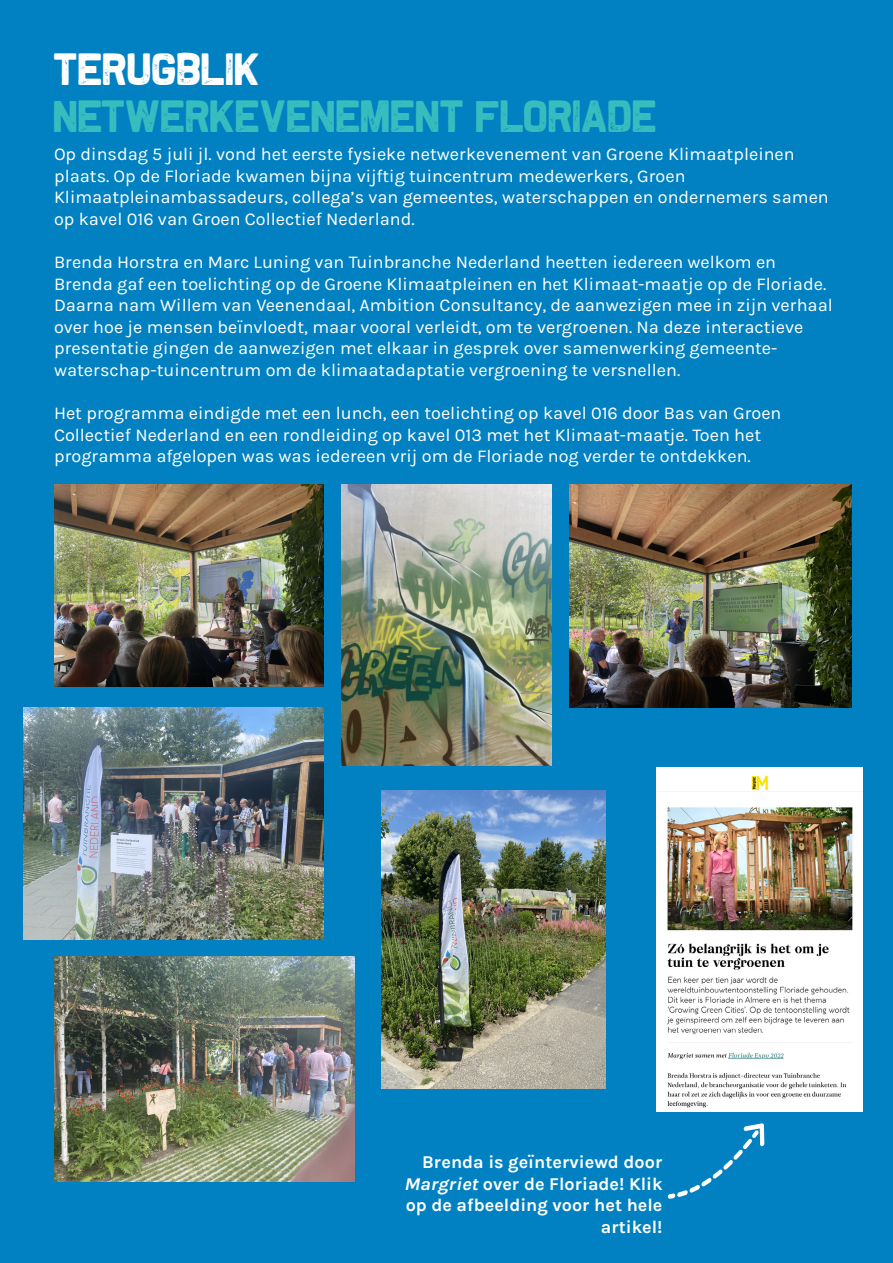
<style>
.page{position:relative;width:893px;height:1263px;background:#0181c1}
.page>*{position:absolute;margin:0;border:0;box-sizing:border-box;transform-origin:0 0}
.t1{font:45px "The Slugand Lion";color:#38bdbf}
.t2{font:45px "The Slugand Lion";color:#fff}
.t3{font:18px/21.6px "Karla";color:#fff}
.t4{font:700 18px/21.6px "Karla";color:#fff;text-align:right}
.s1{font-style:italic}
</style>
<div class="page">
<img style="left:341px;top:484px;width:211px;height:281px">
<img style="left:54px;top:484px;width:270px;height:203px">
<img style="left:569px;top:484px;width:282px;height:223px">
<img style="left:23px;top:707px;width:301px;height:233px">
<img style="left:54px;top:956px;width:301px;height:225px">
<img style="left:382px;top:791px;width:223px;height:297px">
<img style="left:657px;top:768px;width:205px;height:343px">
<svg style="left:668px;top:1123px;width:96px;height:76px"></svg>
<h1 class="t2" style="left:54px;top:45px;width:208px">TERUGBLIK</h1>
<h1 class="t1" style="left:54px;top:91px;width:605px">NETWERKEVENEMENT FLORIADE</h1>
<p class="t3" style="left:54px;top:143px;width:776px">Op dinsdag 5 juli jl. vond het eerste fysieke netwerkevenement van Groene Klimaatpleinen plaats. Op de Floriade kwamen bijna vijftig tuincentrum medewerkers, Groen Klimaatpleinambassadeurs, collega’s van gemeentes, waterschappen en ondernemers samen op kavel 016 van Groen Collectief Nederland.</p>
<p class="t3" style="left:54px;top:251px;width:780px">Brenda Horstra en Marc Luning van Tuinbranche Nederland heetten iedereen welkom en Brenda gaf een toelichting op de Groene Klimaatpleinen en het Klimaat-maatje op de Floriade.<br>Daarna nam Willem van Veenendaal, Ambition Consultancy, de aanwezigen mee in zijn verhaal over hoe je mensen beïnvloedt, maar vooral verleidt, om te vergroenen. Na deze interactieve presentatie gingen de aanwezigen met elkaar in gesprek over samenwerking gemeente&shy;waterschap-tuincentrum om de klimaatadaptatie vergroening te versnellen.</p>
<p class="t3" style="left:54px;top:403px;width:729px">Het programma eindigde met een lunch, een toelichting op kavel 016 door Bas van Groen<br>Collectief Nederland en een rondleiding op kavel 013 met het Klimaat-maatje. Toen het programma afgelopen was was iedereen vrij om de Floriade nog verder te ontdekken.</p>
<p class="t4" style="left:404px;top:1151px;width:260px">Brenda is geïnterviewd door<br><span class="s1">Margriet</span> over de Floriade! Klik op de afbeelding voor het hele artikel!</p>
</div>
